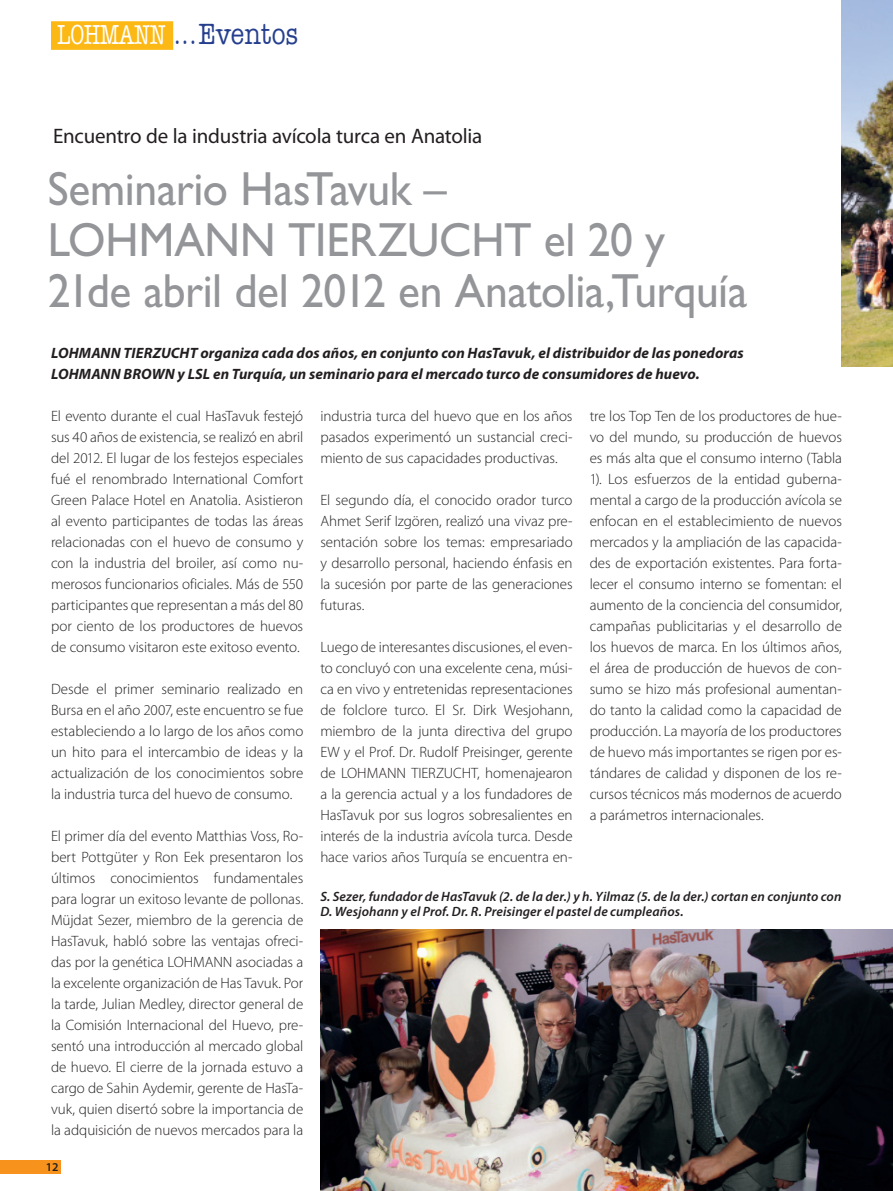
<style>
.page{position:relative;width:893px;height:1191px;background:#fff}
.page>*{position:absolute;margin:0;border:0;box-sizing:border-box;transform-origin:0 0}
.t1{font:48px/51px "Gill Sans";letter-spacing:-.01em;color:#939598;scale:.95 1}
.t2{font:500 28.2px "American Typewriter Itc D";letter-spacing:-.025em;color:#fff;scale:.75 1}
.t3{font:21px "Myriad Pro";letter-spacing:-.01em;color:#231f20}
.t4{font:300 15px/21px "Myriad Pro";letter-spacing:-.005em;color:#231f20;text-align:justify}
.t5{font:italic 700 15px/21px "Myriad Pro";letter-spacing:.005em;color:#231f20}
.t6{font:italic 600 13.5px/15px "Myriad Pro";letter-spacing:.01em;color:#231f20}
.t7{font:600 12px "Myriad Pro";color:#231f20}
.s1{color:#253f8e}
.s2{font-size:30px;color:#253f8e}
</style>
<div class="page">
<div style="left:0;top:1160px;width:61px;height:14px;background:#f7931d"></div>
<div style="left:51px;top:21px;width:122px;height:29px;background:#fcb814;border:1px solid #fcb814"></div>
<img style="left:842px;top:0;width:51px;height:367px">
<img style="left:320px;top:929px;width:573px;height:261px">
<h2 class="t2" style="left:57px;top:20px;width:323px">LOHMANN <span class="s1">. . .</span> <span class="s2">Eventos</span></h2>
<h3 class="t3" style="left:53px;top:125px;width:431px">Encuentro de la industria avícola turca en Anatolia</h3>
<h1 class="t1" style="left:48px;top:163px;width:738px">Seminario HasTavuk –<br>LOHMANN TIERZUCHT el 20 y<br>21de abril del 2012 en Anatolia,Turquía</h1>
<p class="t5" style="left:51px;top:342px;width:694px">LOHMANN TIERZUCHT organiza cada dos años, en conjunto con HasTavuk, el distribuidor de las ponedoras<br>LOHMANN BROWN y LSL en Turquía, un seminario para el mercado turco de consumidores de huevo.</p>
<p class="t4" style="left:51px;top:406px;width:254px">El evento durante el cual HasTavuk festejó sus 40 años de existencia, se realizó en abril del 2012. El lugar de los festejos especiales fué el renombrado International Comfort Green Palace Hotel en Anatolia. Asistieron al evento participantes de todas las áreas relacionadas con el huevo de consumo y con la industria del broiler, así como nu&shy;merosos funcionarios oficiales. Más de 550 participantes que representan a más del 80 por ciento de los productores de huevos de consumo visitaron este exitoso evento.</p>
<p class="t4" style="left:51px;top:679px;width:254px">Desde el primer seminario realizado en Bursa en el año 2007, este encuentro se fue estableciendo a lo largo de los años como un hito para el intercambio de ideas y la actualización de los conocimientos sobre la industria turca del huevo de consumo.</p>
<p class="t4" style="left:51px;top:826px;width:254px">El primer día del evento Matthias Voss, Ro&shy;bert Pottgüter y Ron Eek presentaron los últimos conocimientos fundamentales para lograr un exitoso levante de pollonas.<br>Müjdat Sezer, miembro de la gerencia de HasTavuk, habló sobre las ventajas ofreci&shy;das por la genética LOHMANN asociadas a la excelente organización de Has Tavuk. Por la tarde, Julian Medley, director general de la Comisión Internacional del Huevo, pre&shy;sentó una introducción al mercado global de huevo. El cierre de la jornada estuvo a cargo de Sahin Aydemir, gerente de HasTa&shy;vuk, quien disertó sobre la importancia de la adquisición de nuevos mercados para la</p>
<p class="t7" style="left:46px;top:1160px;width:14px">12</p>
<p class="t4" style="left:320px;top:406px;width:254px">industria turca del huevo que en los años pasados experimentó un sustancial creci&shy;miento de sus capacidades productivas.</p>
<p class="t4" style="left:320px;top:490px;width:254px">El segundo día, el conocido orador turco Ahmet Serif Izgören, realizó una vivaz pre&shy;sentación sobre los temas: empresariado y desarrollo personal, haciendo énfasis en la sucesión por parte de las generaciones futuras.</p>
<p class="t4" style="left:320px;top:637px;width:254px">Luego de interesantes discusiones, el even&shy;to concluyó con una excelente cena, músi&shy;ca en vivo y entretenidas representaciones de folclore turco. El Sr. Dirk Wesjohann, miembro de la junta directiva del grupo EW y el Prof. Dr. Rudolf Preisinger, gerente de LOHMANN TIERZUCHT, homenajearon a la gerencia actual y a los fundadores de HasTavuk por sus logros sobresalientes en interés de la industria avícola turca. Desde hace varios años Turquía se encuentra en-</p>
<p class="t4" style="left:590px;top:406px;width:254px">tre los Top Ten de los productores de hue&shy;vo del mundo, su producción de huevos es más alta que el consumo interno (Tabla 1). Los esfuerzos de la entidad guberna&shy;mental a cargo de la producción avícola se enfocan en el establecimiento de nuevos mercados y la ampliación de las capacida&shy;des de exportación existentes. Para forta&shy;lecer el consumo interno se fomentan: el aumento de la conciencia del consumidor, campañas publicitarias y el desarrollo de los huevos de marca. En los últimos años, el área de producción de huevos de con&shy;sumo se hizo más profesional aumentan&shy;do tanto la calidad como la capacidad de producción. La mayoría de los productores de huevo más importantes se rigen por es&shy;tándares de calidad y disponen de los re&shy;cursos técnicos más modernos de acuerdo a parámetros internacionales.</p>
<p class="t6" style="left:320px;top:888px;width:523px">S. Sezer, fundador de HasTavuk (2. de la der.) y h. Yilmaz (5. de la der.) cortan en conjunto con<br>D. Wesjohann y el Prof. Dr. R. Preisinger el pastel de cumpleaños.</p>
</div>
